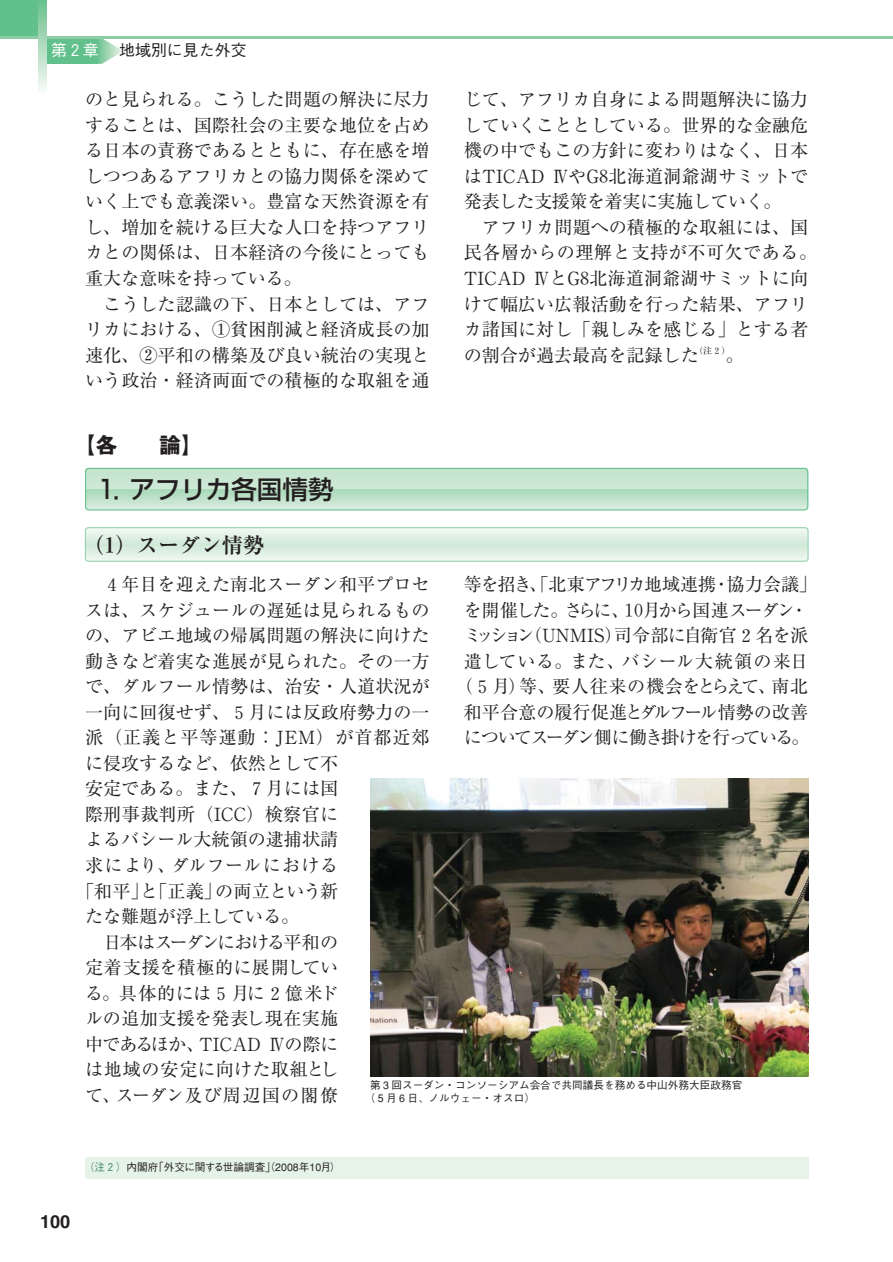
<style>
.page{position:relative;width:893px;height:1262px;background:#fff}
.page>*{position:absolute;margin:0;border:0;box-sizing:border-box;transform-origin:0 0}
.t1{font:500 25.5px "Shin Go";color:#231f20}
.t2{font:700 21.3px "Ryumin";color:#231f20}
.t3{font:700 21.3px "Gothic MB101";color:#231f20}
.t4{font:18.15px/25.5px "Ryumin";letter-spacing:.005em;color:#231f20;text-align:justify}
.t5{font:18.15px/25.5px "Ryumin";letter-spacing:-.035em;color:#231f20;text-align:center}
.t6{font:18.15px "Ryumin";letter-spacing:.055em;color:#231f20}
.t7{font:18.15px "Ryumin";letter-spacing:.04em;color:#231f20}
.t8{font:18.15px "Ryumin";letter-spacing:-.085em;color:#231f20}
.t9{font:18.15px "Ryumin";letter-spacing:.025em;color:#231f20}
.t10{font:18.15px "Ryumin";letter-spacing:.065em;color:#231f20}
.t11{font:18.15px "Ryumin";letter-spacing:.03em;color:#231f20}
.t12{font:18.15px "Ryumin";letter-spacing:.07em;color:#231f20}
.t13{font:18.15px "Midashi Go MB31";color:#231f20}
.t14{font:500 15.9px "Gothic BBB";color:#231f20}
.t15{font:500 15.9px "Gothic BBB";color:#fff}
.t16{font:500 10.65px/12.8px "Gothic BBB";color:#231f20}
.s1{font-weight:500}
.s2{font-family:"Ryumin Num"}
.s3{color:#3c825e}
</style>
<div class="page">
<div style="left:85px;top:468px;width:723px;height:42px;background:#cae6d3;border-radius:3px"></div>
<svg style="left:85px;top:489px;width:723px;height:19px"></svg>
<div style="left:85px;top:468px;width:723px;height:42px;border:1px solid #62c08c;border-radius:3px"></div>
<svg style="left:86px;top:528px;width:721px;height:33px;background:#dff0e3"></svg>
<div style="left:85px;top:527px;width:723px;height:34px;border:1px solid #8ccda5;border-radius:3px"></div>
<div style="left:85px;top:1157px;width:723px;height:21px;background:#e6f3e9"></div>
<img style="left:370px;top:778px;width:438px;height:298px">
<svg style="left:98px;top:38px;width:25px;height:26px"></svg>
<div style="left:47px;top:38px;width:51px;height:26px;background:#62c08c"></div>
<div style="left:0;top:0;width:47px;height:38px;background:#62c08c"></div>
<hr style="left:0;top:36px;width:892px;height:2px;background:#8ccda5">
<svg style="left:38px;top:4px;width:9px;height:87px"></svg>
<p class="t15" style="left:51px;top:44px;width:49px">第２章</p>
<p class="t14" style="left:119px;top:44px;width:129px">地域別に見た外交</p>
<p class="t4" style="left:85px;top:89px;width:346px">のと見られる。こうした問題の解決に尽力することは、国際社会の主要な地位を占める日本の責務であるとともに、存在感を増しつつあるアフリカとの協力関係を深めていく上でも意義深い。豊富な天然資源を有し、増加を続ける巨大な人口を持つアフリカとの関係は、日本経済の今後にとっても重大な意味を持っている。</p>
<p class="t4" style="left:85px;top:293px;width:346px;text-indent:18px">こうした認識の下、日本としては、アフリカにおける、①貧困削減と経済成長の加速化、②平和の構築及び良い統治の実現という政治・経済両面での積極的な取組を通</p>
<p class="t3" style="left:74px;top:437px;width:129px">【各　　論】</p>
<h1 class="t1" style="left:94px;top:479px;width:241px">１．アフリカ各国情勢</h1>
<p class="t2" style="left:83px;top:537px;width:183px">（１）スーダン情勢</p>
<p class="t4" style="left:463px;top:89px;width:346px">じて、アフリカ自身による問題解決に協力していくこととしている。世界的な金融危機の中でもこの方針に変わりはなく、日本はTICAD <span class="s1">IV</span>やG<span class="s2">8</span>北海道洞爺湖サミットで発表した支援策を着実に実施していく。</p>
<p class="t4" style="left:463px;top:217px;width:355px;text-align:left;text-indent:18px">アフリカ問題への積極的な取組には、国民各層からの理解と支持が不可欠である。<br>TICAD <span class="s1">IV</span>とG<span class="s2">8</span>北海道洞爺湖サミットに向けて幅広い広報活動を行った結果、アフリカ諸国に対し「親しみを感じる」とする者の割合が過去最高を記録した<sup>（注２）</sup>。</p>
<p class="t5" style="left:454px;top:574px;width:364px">等を招き、「北東アフリカ地域連携・協力会議」を開催した。さらに、<span class="s2">10</span>月から国連スーダン・ミッション（UNMIS）司令部に自衛官２名を派遣している。また、バシール大統領の来日（５月）等、要人往来の機会をとらえて、南北和平合意の履行促進とダルフール情勢の改善についてスーダン側に働き掛けを行っている。</p>
<p class="t4" style="left:103px;top:574px;width:328px">４年目を迎えた南北スーダン和平プロセ</p>
<p class="t4" style="left:85px;top:599px;width:346px">スは、スケジュールの遅延は見られるもの</p>
<p class="t4" style="left:85px;top:625px;width:346px">の、アビエ地域の帰属問題の解決に向けた</p>
<p class="t4" style="left:85px;top:650px;width:346px">動きなど着実な進展が見られた。その一方</p>
<p class="t4" style="left:85px;top:676px;width:346px">で、ダルフール情勢は、治安・人道状況が</p>
<p class="t4" style="left:85px;top:701px;width:346px">一向に回復せず、５月には反政府勢力の一</p>
<p class="t6" style="left:85px;top:731px;width:346px">派（正義と平等運動：JEM）が首都近郊</p>
<p class="t4" style="left:85px;top:752px;width:254px">に侵攻するなど、依然として不</p>
<p class="t4" style="left:85px;top:778px;width:255px">安定である。また、７月には国</p>
<p class="t4" style="left:85px;top:804px;width:255px">際刑事裁判所（ICC）検察官に</p>
<p class="t4" style="left:85px;top:829px;width:254px">よるバシール大統領の逮捕状請</p>
<p class="t7" style="left:85px;top:859px;width:255px">求により、ダルフールにおける</p>
<p class="t4" style="left:76px;top:880px;width:264px">「和平」と「正義」の両立という新</p>
<p class="t4" style="left:85px;top:906px;width:215px">たな難題が浮上している。</p>
<p class="t8" style="left:103px;top:935px;width:236px">日本はスーダンにおける平和の</p>
<p class="t9" style="left:85px;top:961px;width:254px">定着支援を積極的に展開してい</p>
<p class="t10" style="left:85px;top:986px;width:255px">る。具体的には５月に２億米ド</p>
<p class="t4" style="left:85px;top:1008px;width:255px">ルの追加支援を発表し現在実施</p>
<p class="t5" style="left:85px;top:1033px;width:255px">中であるほか、TICAD <span class="s1">IV</span>の際に</p>
<p class="t11" style="left:85px;top:1063px;width:255px">は地域の安定に向けた取組とし</p>
<p class="t12" style="left:85px;top:1088px;width:254px">て、スーダン及び周辺国の閣僚</p>
<p class="t16" style="left:365px;top:1080px;width:379px;text-indent:5px">第 3 回スーダン・コンソーシアム会合で共同議長を務める中山外務大臣政務官（5 月 6 日、ノルウェー・オスロ）</p>
<p class="t13" style="left:40px;top:1214px;width:32px">100</p>
<p class="t16" style="left:84px;top:1161px;width:258px"><span class="s3">（注２）</span>内閣府「外交に関する世論調査」（2008年10月）</p>
</div>
